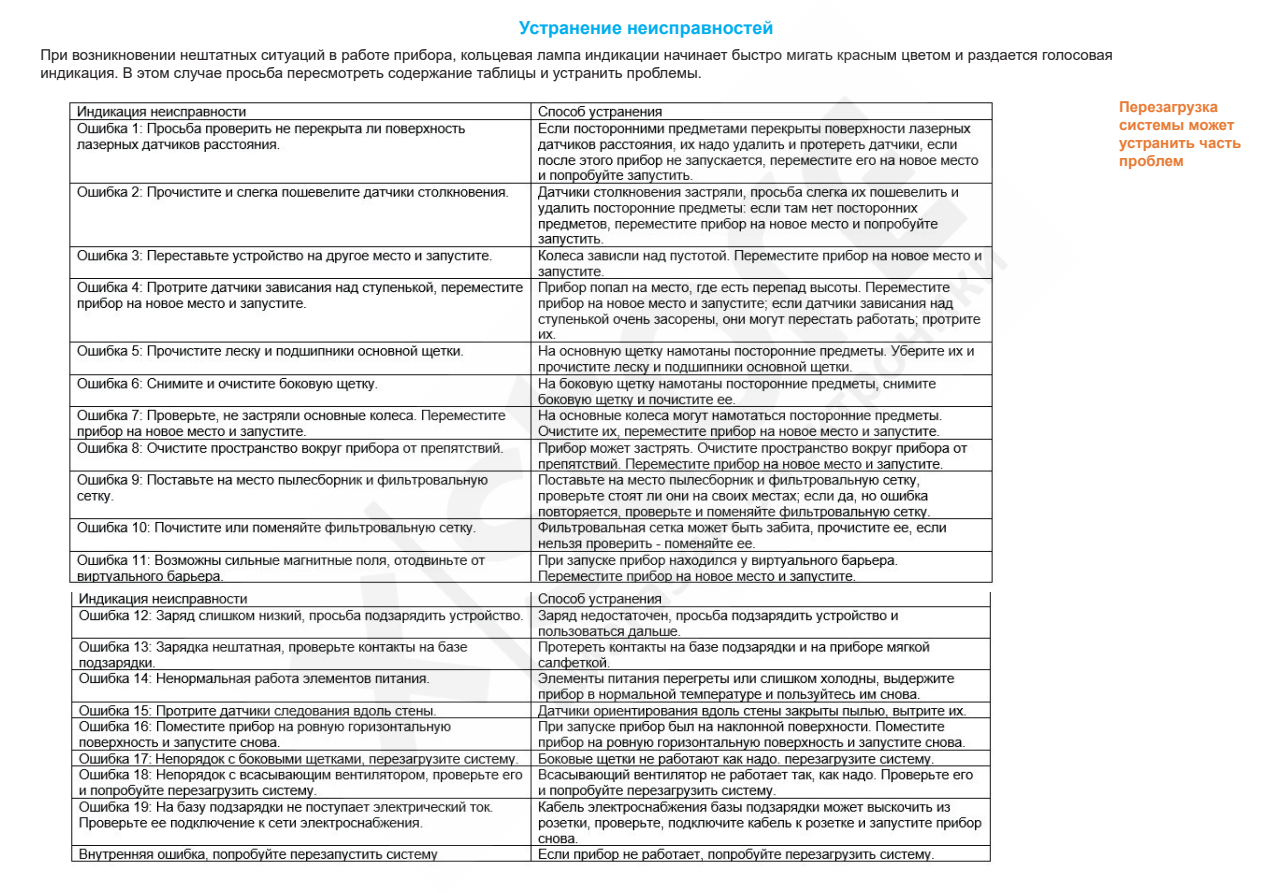
<style>
.page{position:relative;width:1263px;height:893px;background:#fff}
.page>*{position:absolute;margin:0;border:0;box-sizing:border-box;transform-origin:0 0}
.t1{font:700 18px "Arial";color:#00aeef}
.t2{font:15px/18px "Arial";color:#231f20}
.t3{font:700 15px/18px "Arial";color:#e87a33}
</style>
<div class="page">
<img style="left:71px;top:592px;width:114px;height:270px">
<img style="left:69px;top:102px;width:116px;height:481px">
<img style="left:185px;top:96px;width:823px;height:766px">
<p class="t1" style="left:519px;top:15px;width:256px">Устранение неисправностей</p>
<p class="t2" style="left:40px;top:46px;width:1074px">При возникновении нештатных ситуаций в работе прибора, кольцевая лампа индикации начинает быстро мигать красным цветом и раздается голосовая индикация. В этом случае просьба пересмотреть содержание таблицы и устранить проблемы.</p>
<p class="t3" style="left:1119px;top:97px;width:124px">Перезагрузка системы может устранить часть проблем</p>
</div>
